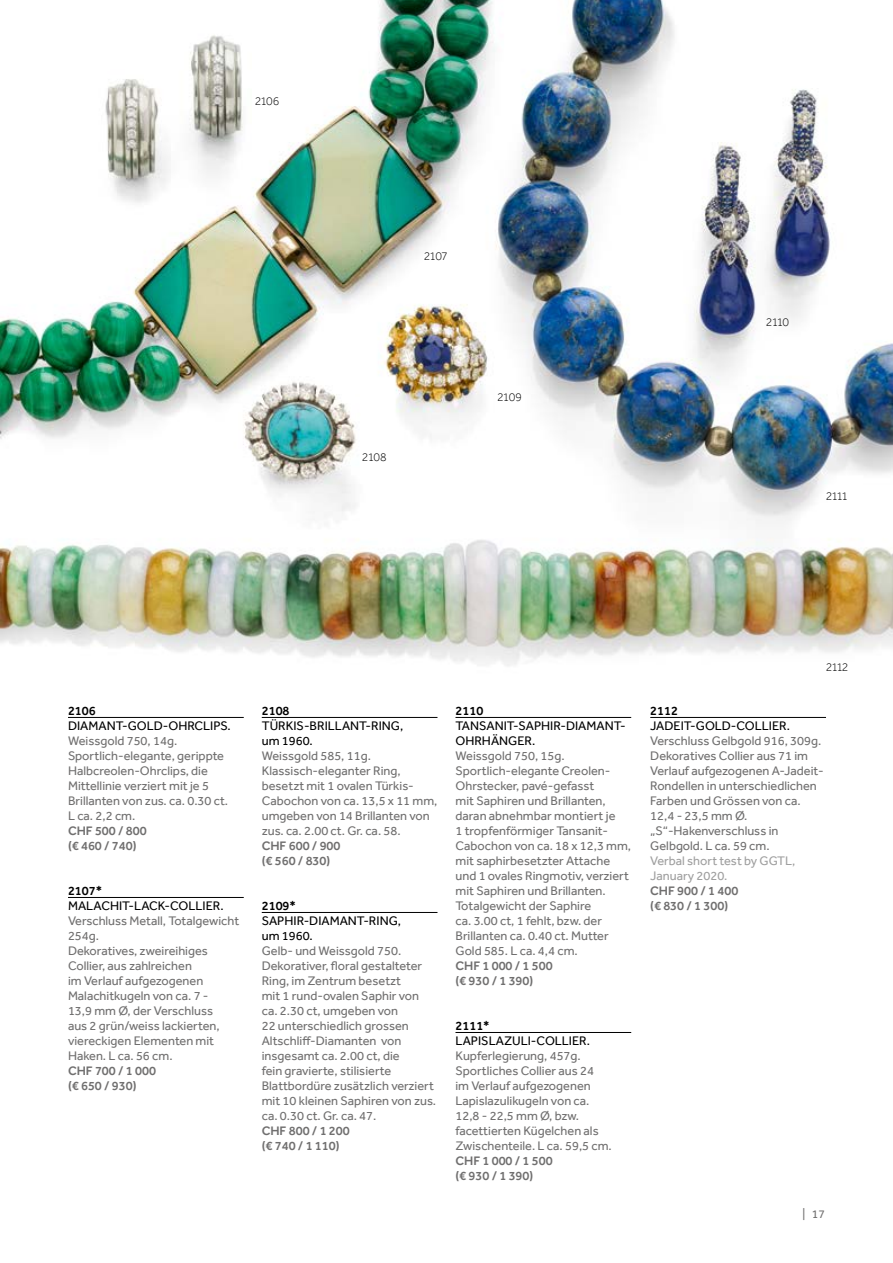
<style>
.page{position:relative;width:893px;height:1263px;background:#fff}
.page>*{position:absolute;margin:0;border:0;box-sizing:border-box;transform-origin:0 0}
.Beschreibung{font:12.75px/15px "Effra";color:#706f6f}
.Titel{font:12.75px/15px "Effra";color:#000}
.Schätzung{font:500 12.75px "Effra";color:#706f6f}
.Schätzung_Euro{font:500 12.75px "Effra";color:#706f6f}
.Footnote{font:12.75px/15px "Effra";color:#9f9f9f}
.Lot{font:500 12.75px "Effra";color:#000}
.t1{font:300 12px "Effra";letter-spacing:.01em;color:#000}
.t2{font:12px "Effra";color:#706f6f}
</style>
<div class="page">
<img style="left:0;top:0;width:893px;height:666px">
<hr style="left:68px;top:717px;width:176px;height:1px;background:#000">
<hr style="left:68px;top:897px;width:176px;height:1px;background:#000">
<hr style="left:262px;top:717px;width:175px;height:1px;background:#000">
<hr style="left:262px;top:912px;width:175px;height:1px;background:#000">
<hr style="left:455px;top:717px;width:176px;height:1px;background:#000">
<hr style="left:455px;top:1032px;width:176px;height:1px;background:#000">
<hr style="left:650px;top:717px;width:176px;height:1px;background:#000">
<p class="t1" style="left:255px;top:94px;width:26px">2106</p>
<p class="t1" style="left:424px;top:249px;width:25px">2107</p>
<p class="t1" style="left:362px;top:449px;width:26px">2108</p>
<p class="t1" style="left:497px;top:389px;width:26px">2109</p>
<p class="t1" style="left:766px;top:314px;width:24px">2110</p>
<p class="t1" style="left:826px;top:489px;width:23px">2111</p>
<p class="Lot" style="left:68px;top:703px;width:29px">2106</p>
<p class="Titel" style="left:68px;top:718px;width:164px">DIAMANT-GOLD-OHRCLIPS.</p>
<p class="Beschreibung" style="left:68px;top:733px;width:111px">Weissgold 750, 14g.</p>
<p class="Beschreibung" style="left:68px;top:748px;width:162px">Sportlich-elegante, gerippte<br>Halbcreolen-Ohrclips, die<br>Mittellinie verziert mit je 5<br>Brillanten von zus. ca. 0.30 ct.</p>
<p class="Beschreibung" style="left:68px;top:808px;width:69px">L ca. 2,2 cm.</p>
<p class="Schätzung" style="left:68px;top:823px;width:80px">CHF 500 / 800</p>
<p class="Schätzung_Euro" style="left:68px;top:838px;width:70px">(€ 460 / 740)</p>
<p class="Lot" style="left:68px;top:883px;width:36px">2107*</p>
<p class="Titel" style="left:68px;top:898px;width:157px">MALACHIT-LACK-COLLIER.</p>
<p class="Beschreibung" style="left:68px;top:913px;width:173px">Verschluss Metall, Totalgewicht<br>254g.</p>
<p class="Beschreibung" style="left:68px;top:943px;width:153px">Dekoratives, zweireihiges<br>Collier, aus zahlreichen<br>im Verlauf aufgezogenen<br>Malachitkugeln von ca. 7 -<br>13,9 mm Ø, der Verschluss aus 2 grün/weiss lackierten, viereckigen Elementen mit<br>Haken. L ca. 56 cm.</p>
<p class="Schätzung" style="left:68px;top:1063px;width:90px">CHF 700 / 1 000</p>
<p class="Schätzung_Euro" style="left:68px;top:1078px;width:70px">(€ 650 / 930)</p>
<p class="Lot" style="left:262px;top:703px;width:29px">2108</p>
<p class="Titel" style="left:262px;top:718px;width:143px">TÜRKIS-BRILLANT-RING,</p>
<p class="Titel" style="left:262px;top:733px;width:53px">um 1960.</p>
<p class="Beschreibung" style="left:262px;top:748px;width:111px">Weissgold 585, 11g.</p>
<p class="Beschreibung" style="left:262px;top:763px;width:177px">Klassisch-eleganter Ring, besetzt mit 1 ovalen Türkis-<br>Cabochon von ca. 13,5 x 11 mm, umgeben von 14 Brillanten von zus. ca. 2.00 ct. Gr. ca. 58.</p>
<p class="Schätzung" style="left:262px;top:838px;width:80px">CHF 600 / 900</p>
<p class="Schätzung_Euro" style="left:262px;top:853px;width:70px">(€ 560 / 830)</p>
<p class="Lot" style="left:262px;top:898px;width:36px">2109*</p>
<p class="Titel" style="left:262px;top:913px;width:141px">SAPHIR-DIAMANT-RING,</p>
<p class="Titel" style="left:262px;top:928px;width:53px">um 1960.</p>
<p class="Beschreibung" style="left:262px;top:943px;width:141px">Gelb- und Weissgold 750.</p>
<p class="Beschreibung" style="left:262px;top:958px;width:176px">Dekorativer, floral gestalteter<br>Ring, im Zentrum besetzt<br>mit 1 rund-ovalen Saphir von ca. 2.30 ct, umgeben von<br>22 unterschiedlich grossen<br>Altschliff-Diamanten von insgesamt ca. 2.00 ct, die<br>fein gravierte, stilisierte<br>Blattbordüre zusätzlich verziert mit 10 kleinen Saphiren von zus. ca. 0.30 ct. Gr. ca. 47.</p>
<p class="Schätzung" style="left:262px;top:1123px;width:90px">CHF 800 / 1 200</p>
<p class="Schätzung_Euro" style="left:262px;top:1138px;width:79px">(€ 740 / 1 110)</p>
<p class="Lot" style="left:455px;top:703px;width:29px">2110</p>
<p class="Titel" style="left:455px;top:718px;width:172px">TANSANIT-SAPHIR-DIAMANT-<br>OHRHÄNGER.</p>
<p class="Beschreibung" style="left:455px;top:748px;width:111px">Weissgold 750, 15g.</p>
<p class="Beschreibung" style="left:455px;top:763px;width:177px">Sportlich-elegante Creolen-<br>Ohrstecker, pavé-gefasst<br>mit Saphiren und Brillanten, daran abnehmbar montiert je<br>1 tropfenförmiger Tansanit-<br>Cabochon von ca. 18 x 12,3 mm, mit saphirbesetzter Attache und 1 ovales Ringmotiv, verziert mit Saphiren und Brillanten.<br>Totalgewicht der Saphire<br>ca. 3.00 ct, 1 fehlt, bzw. der<br>Brillanten ca. 0.40 ct. Mutter<br>Gold 585. L ca. 4,4 cm.</p>
<p class="Schätzung" style="left:455px;top:958px;width:99px">CHF 1 000 / 1 500</p>
<p class="Schätzung_Euro" style="left:455px;top:973px;width:79px">(€ 930 / 1 390)</p>
<p class="Lot" style="left:455px;top:1018px;width:36px">2111*</p>
<p class="Titel" style="left:455px;top:1033px;width:136px">LAPISLAZULI-COLLIER.</p>
<p class="Beschreibung" style="left:455px;top:1048px;width:127px">Kupferlegierung, 457g.</p>
<p class="Beschreibung" style="left:455px;top:1063px;width:140px">Sportliches Collier aus 24 im Verlauf aufgezogenen<br>Lapislazulikugeln von ca.</p>
<p class="Beschreibung" style="left:455px;top:1108px;width:158px">12,8 - 22,5 mm Ø, bzw. facettierten Kügelchen als<br>Zwischenteile. L ca. 59,5 cm.</p>
<p class="Schätzung" style="left:455px;top:1153px;width:99px">CHF 1 000 / 1 500</p>
<p class="Schätzung_Euro" style="left:455px;top:1168px;width:79px">(€ 930 / 1 390)</p>
<p class="t1" style="left:826px;top:659px;width:24px">2112</p>
<p class="Lot" style="left:650px;top:703px;width:29px">2112</p>
<p class="Titel" style="left:650px;top:718px;width:141px">JADEIT-GOLD-COLLIER.</p>
<p class="Beschreibung" style="left:650px;top:733px;width:173px">Verschluss Gelbgold 916, 309g.</p>
<p class="Beschreibung" style="left:650px;top:748px;width:175px">Dekoratives Collier aus 71 im<br>Verlauf aufgezogenen A-Jadeit-<br>Rondellen in unterschiedlichen<br>Farben und Grössen von ca.<br>12,4 - 23,5 mm Ø.</p>
<p class="Beschreibung" style="left:650px;top:823px;width:130px">„S“-Hakenverschluss in<br>Gelbgold. L ca. 59 cm.</p>
<p class="Footnote" style="left:650px;top:853px;width:147px">Verbal short test by GGTL,<br>January 2020.</p>
<p class="Schätzung" style="left:650px;top:883px;width:90px">CHF 900 / 1 400</p>
<p class="Schätzung_Euro" style="left:650px;top:898px;width:79px">(€ 830 / 1 300)</p>
<p class="t2" style="left:802px;top:1207px;width:24px">| 17</p>
</div>
